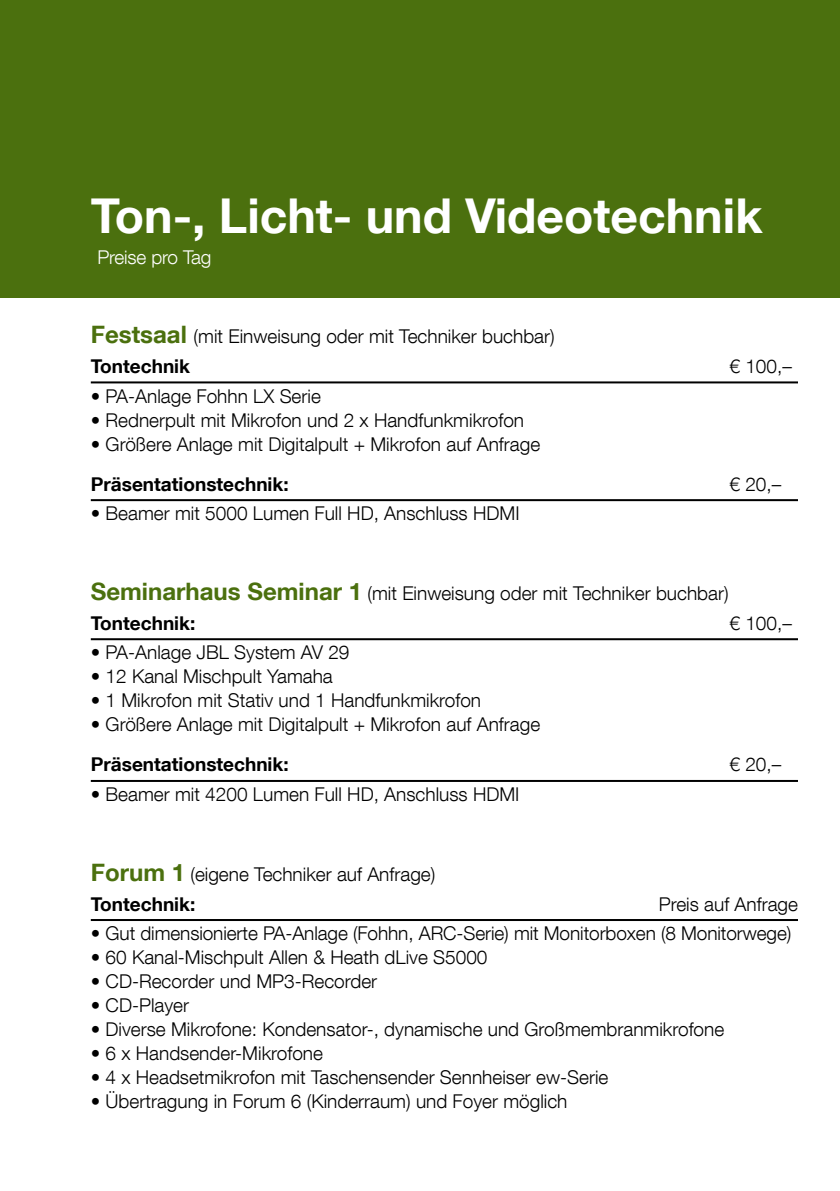
<style>
.page{position:relative;width:840px;height:1191px;background:#fff}
.page>*{position:absolute;margin:0;border:0;box-sizing:border-box;transform-origin:0 0}
.t1{font:700 48px "Helvetica Neue LT Com";color:#fff}
.t2{font:300 19px/29.6px "Helvetica Neue LT Com";color:#000}
.t3{font:700 19px "Helvetica Neue LT Com";color:#000}
.t4{font:300 19px "Helvetica Neue LT Com";letter-spacing:-.01em;color:#fff}
.s1{font-weight:700;font-size:24px;color:#4b700e}
.s2{font-weight:700}
</style>
<div class="page">
<hr style="left:91px;top:381px;width:706px;height:2px;background:#000">
<hr style="left:91px;top:499px;width:706px;height:2px;background:#000">
<hr style="left:91px;top:638px;width:706px;height:2px;background:#000">
<hr style="left:91px;top:780px;width:706px;height:2px;background:#000">
<hr style="left:91px;top:919px;width:706px;height:2px;background:#000">
<div style="left:0;top:0;width:839px;height:298px;background:#4b700e"></div>
<h1 class="t1" style="left:91px;top:185px;width:673px">Ton-, Licht- und Videotechnik</h1>
<p class="t4" style="left:97px;top:246px;width:116px">Preise pro Tag</p>
<p class="t2" style="left:91px;top:321px;width:465px"><span class="s1">Festsaal</span> (mit Einweisung oder mit Techniker buchbar)<br><span class="s2">Tontechnik</span></p>
<p class="t2" style="left:729px;top:351px;width:64px">€ 100,–</p>
<p class="t2" style="left:91px;top:381px;width:231px">• PA-Anlage Fohhn LX Serie</p>
<p class="t2" style="left:91px;top:405px;width:434px">• Rednerpult mit Mikrofon und 2 x Handfunkmikrofon</p>
<p class="t2" style="left:91px;top:429px;width:450px">• Größere Anlage mit Digitalpult + Mikrofon auf Anfrage</p>
<p class="t3" style="left:91px;top:472px;width:199px">Präsentationstechnik:</p>
<p class="t2" style="left:729px;top:469px;width:53px">€ 20,–</p>
<p class="t2" style="left:91px;top:498px;width:430px">• Beamer mit 5000 Lumen Full HD, Anschluss HDMI</p>
<p class="t2" style="left:91px;top:578px;width:639px"><span class="s1">Seminarhaus Seminar 1</span> (mit Einweisung oder mit Techniker buchbar)<br><span class="s2">Tontechnik:</span></p>
<p class="t2" style="left:729px;top:608px;width:64px">€ 100,–</p>
<p class="t2" style="left:91px;top:637px;width:260px">• PA-Anlage JBL System AV 29</p>
<p class="t2" style="left:91px;top:661px;width:243px">• 12 Kanal Mischpult Yamaha</p>
<p class="t2" style="left:91px;top:685px;width:391px">• 1 Mikrofon mit Stativ und 1 Handfunkmikrofon</p>
<p class="t2" style="left:91px;top:709px;width:450px">• Größere Anlage mit Digitalpult + Mikrofon auf Anfrage</p>
<p class="t3" style="left:91px;top:752px;width:199px">Präsentationstechnik:</p>
<p class="t2" style="left:729px;top:749px;width:53px">€ 20,–</p>
<p class="t2" style="left:91px;top:779px;width:430px">• Beamer mit 4200 Lumen Full HD, Anschluss HDMI</p>
<p class="t2" style="left:91px;top:859px;width:346px"><span class="s1">Forum 1</span> (eigene Techniker auf Anfrage)<br><span class="s2">Tontechnik:</span></p>
<p class="t2" style="left:658px;top:888px;width:141px">Preis auf Anfrage</p>
<p class="t2" style="left:91px;top:918px;width:701px">• Gut dimensionierte PA-Anlage (Fohhn, ARC-Serie) mit Monitorboxen (8 Monitorwege)</p>
<p class="t2" style="left:91px;top:942px;width:398px">• 60 Kanal-Mischpult Allen &amp; Heath dLive S5000</p>
<p class="t2" style="left:91px;top:966px;width:288px">• CD-Recorder und MP3-Recorder</p>
<p class="t2" style="left:91px;top:990px;width:100px">• CD-Player</p>
<p class="t2" style="left:91px;top:1014px;width:634px">• Diverse Mikrofone: Kondensator-, dynamische und Großmembranmikrofone</p>
<p class="t2" style="left:91px;top:1038px;width:233px">• 6 x Handsender-Mikrofone</p>
<p class="t2" style="left:91px;top:1062px;width:519px">• 4 x Headsetmikrofon mit Taschensender Sennheiser ew-Serie</p>
<p class="t2" style="left:91px;top:1086px;width:478px">• Übertragung in Forum 6 (Kinderraum) und Foyer möglich</p>
</div>
